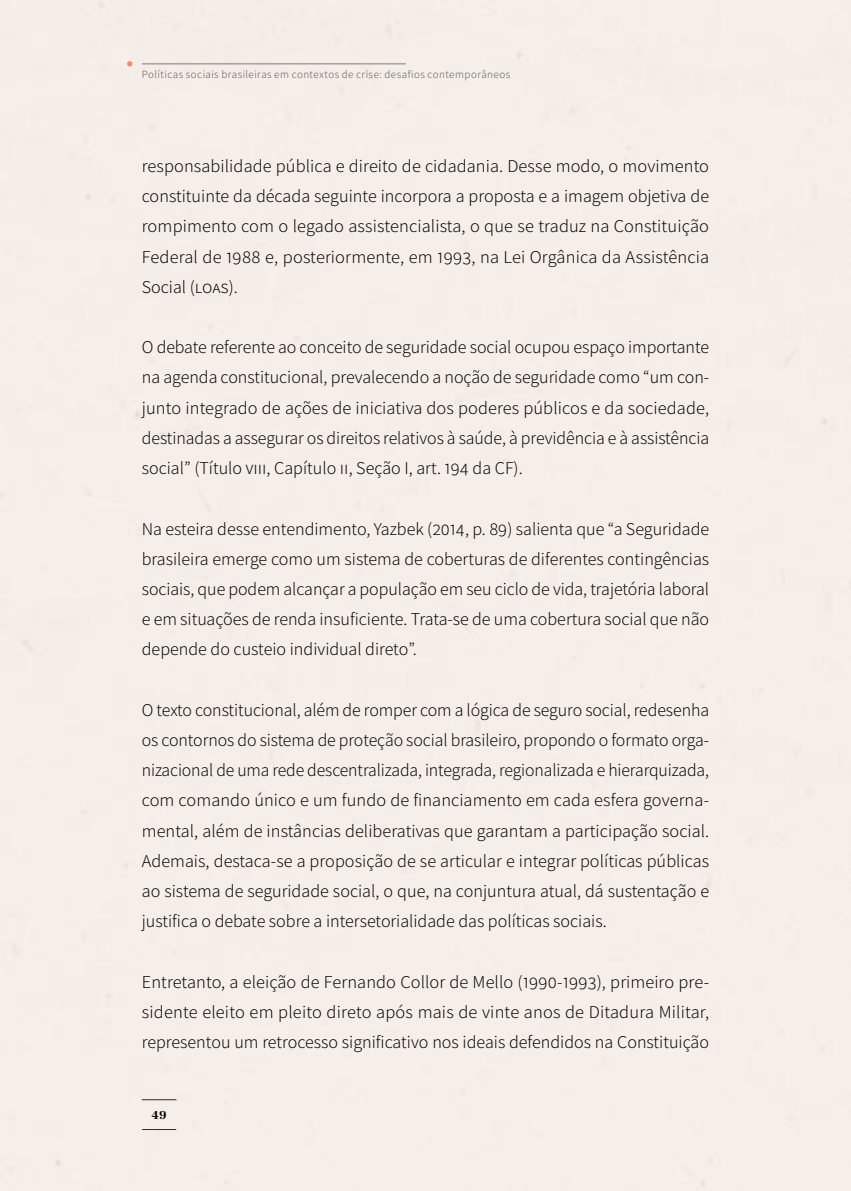
<style>
.page{position:relative;width:851px;height:1191px;background:#fff}
.page>*{position:absolute;margin:0;border:0;box-sizing:border-box;transform-origin:0 0}
.corpo_texto{font:18px/30.2px "Source Sans Variable";color:#000;text-align:justify}
.t1{font:700 12px "URW Antiqua";color:#000}
.t2{font:11px "Source Sans Variable";letter-spacing:.04em;color:#4d4d4d}
</style>
<div class="page">
<div style="left:0;top:0;width:850px;height:1191px;background:#f4ebe5"></div>
<hr style="left:142px;top:64px;width:263px;height:1px;background:#000">
<svg style="left:127px;top:61px;width:5px;height:6px"></svg>
<hr style="left:142px;top:1129px;width:34px;height:1px;background:#000">
<hr style="left:142px;top:1099px;width:34px;height:1px;background:#000">
<p class="t2" style="left:142px;top:67px;width:370px">Políticas sociais brasileiras em contextos de crise: desafios contemporâneos</p>
<p class="corpo_texto" style="left:142px;top:151px;width:569px">responsabilidade pública e direito de cidadania. Desse modo, o movimento constituinte da década seguinte incorpora a proposta e a imagem objetiva de rompimento com o legado assistencialista, o que se traduz na Constituição Federal de 1988 e, posteriormente, em 1993, na Lei Orgânica da Assistência Social (LOAS).</p>
<p class="corpo_texto" style="left:142px;top:332px;width:568px">O debate referente ao conceito de seguridade social ocupou espaço importante na agenda constitucional, prevalecendo a noção de seguridade como “um con&shy;junto integrado de ações de iniciativa dos poderes públicos e da sociedade, destinadas a assegurar os direitos relativos à saúde, à previdência e à assistência social” (Título VIII, Capítulo II, Seção I, art. 194 da CF).</p>
<p class="corpo_texto" style="left:142px;top:513px;width:569px">Na esteira desse entendimento, Yazbek (2014, p. 89) salienta que “a Seguridade brasileira emerge como um sistema de coberturas de diferentes contingências sociais, que podem alcançar a população em seu ciclo de vida, trajetória laboral e em situações de renda insuficiente. Trata-se de uma cobertura social que não depende do custeio individual direto”.</p>
<p class="corpo_texto" style="left:142px;top:695px;width:569px">O texto constitucional, além de romper com a lógica de seguro social, redesenha os contornos do sistema de proteção social brasileiro, propondo o formato orga&shy;nizacional de uma rede descentralizada, integrada, regionalizada e hierarquizada, com comando único e um fundo de financiamento em cada esfera governa&shy;mental, além de instâncias deliberativas que garantam a participação social.<br>Ademais, destaca-se a proposição de se articular e integrar políticas públicas ao sistema de seguridade social, o que, na conjuntura atual, dá sustentação e justifica o debate sobre a intersetorialidade das políticas sociais.</p>
<p class="corpo_texto" style="left:142px;top:966px;width:569px">Entretanto, a eleição de Fernando Collor de Mello (1990-1993), primeiro pre&shy;sidente eleito em pleito direto após mais de vinte anos de Ditadura Militar, representou um retrocesso significativo nos ideais defendidos na Constituição</p>
<p class="t1" style="left:151px;top:1108px;width:17px">49</p>
</div>
